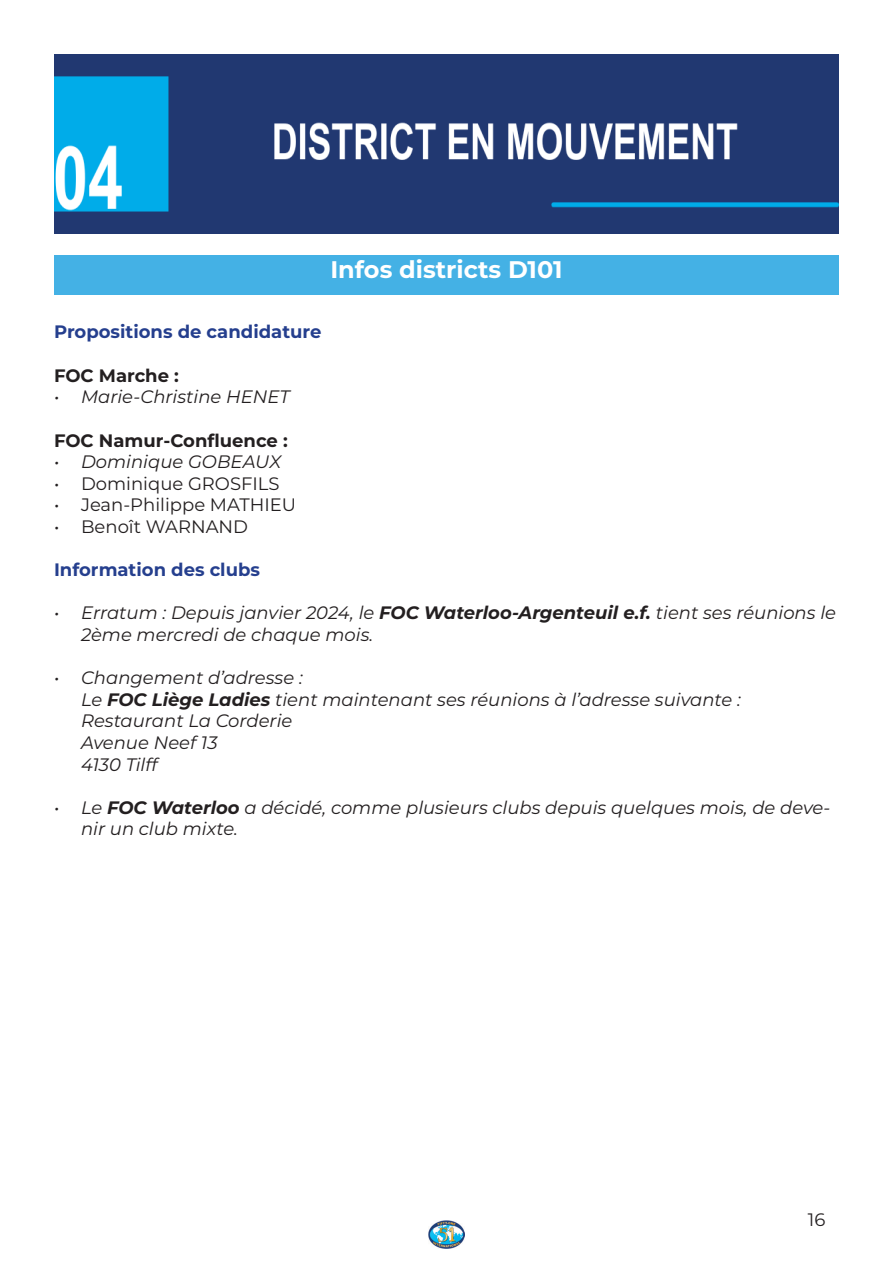
<style>
.page{position:relative;width:893px;height:1263px;background:#fff}
.page>*{position:absolute;margin:0;border:0;box-sizing:border-box;transform-origin:0 0}
.t1{font:700 24px "Montserrat";color:#fff}
.t2{font:italic 18px/21.6px "Montserrat";color:#231f20}
.t3{font:18px "Montserrat";color:#231f20}
.t4{font:700 18px "Montserrat";color:#253f8e}
.t5{font:700 18px "Montserrat";color:#231f20}
.s1{font-weight:700}
</style>
<div class="page">
<img style="left:54px;top:54px;width:785px;height:180px">
<img style="left:428px;top:1220px;width:37px;height:28px">
<div style="left:54px;top:255px;width:785px;height:39px;background:#44b1e5"></div>
<p class="t1" style="left:330px;top:253px;width:234px">Infos districts D101</p>
<p class="t4" style="left:54px;top:319px;width:269px">Propositions de candidature</p>
<p class="t5" style="left:54px;top:362px;width:127px">FOC Marche :</p>
<p class="t2" style="left:54px;top:385px;width:237px">• Marie-Christine HENET</p>
<p class="t5" style="left:54px;top:427px;width:235px">FOC Namur-Confluence :</p>
<p class="t2" style="left:54px;top:450px;width:229px">• Dominique GOBEAUX</p>
<p class="t3" style="left:54px;top:471px;width:227px">• Dominique GROSFILS</p>
<p class="t3" style="left:54px;top:492px;width:244px">• Jean-Philippe MATHIEU</p>
<p class="t3" style="left:54px;top:514px;width:196px">• Benoît WARNAND</p>
<p class="t4" style="left:54px;top:557px;width:208px">Information des clubs</p>
<p class="t2" style="left:81px;top:601px;width:757px;text-indent:-27px">• Erratum : Depuis janvier 2024, le <span class="s1">FOC Waterloo-Argenteuil e.f.</span> tient ses réunions le<br>2ème mercredi de chaque mois.</p>
<p class="t2" style="left:81px;top:666px;width:661px;text-indent:-27px">• Changement d’adresse :<br>Le <span class="s1">FOC Liège Ladies</span> tient maintenant ses réunions à l’adresse suivante :<br>Restaurant La Corderie<br>Avenue Neef 13<br>4130 Tilff</p>
<p class="t2" style="left:81px;top:796px;width:751px;text-indent:-27px">• Le <span class="s1">FOC Waterloo</span> a décidé, comme plusieurs clubs depuis quelques mois, de deve&shy;nir un club mixte.</p>
<p class="t3" style="left:808px;top:1208px;width:19px">16</p>
</div>
